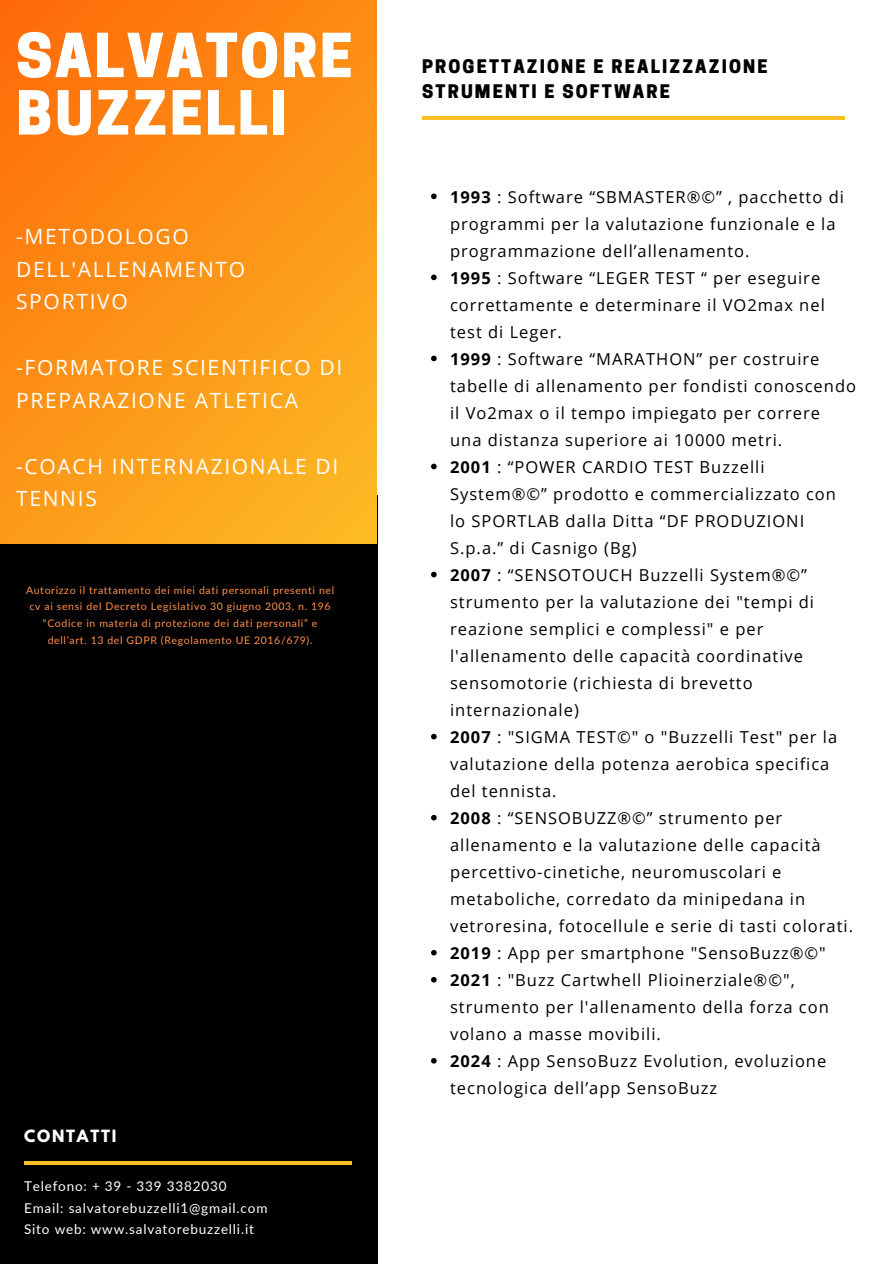
<style>
.page{position:relative;width:894px;height:1264px;background:#fff}
.page>*{position:absolute;margin:0;border:0;box-sizing:border-box;transform-origin:0 0}
.t1{font:800 57px/57.3px "Cooper Hewitt";letter-spacing:.04em;color:#fff}
.t2{font:21px/32.8px "Open Sans";letter-spacing:.08em;color:#fff}
.t3{font:800 17.55px/25.7px "Cooper Hewitt";letter-spacing:.12em;color:#000}
.t4{font:16.5px/27px "Open Sans";letter-spacing:.06em;color:#000}
.t5{font:700 15px "League Spartan";letter-spacing:.12em;color:#fff}
.t6{font:13.5px/21.3px "Lato";letter-spacing:.06em;color:#fff}
.t7{font:10.5px/16.6px "Lato";letter-spacing:.06em;color:#ff914d;text-align:center}
.s1{font-weight:700}
</style>
<div class="page">
<div style="left:0;top:495px;width:377px;height:768px;background:#000"></div>
<svg style="left:0;top:0;width:377px;height:543px;background:#fd9216"></svg>
<svg style="left:431px;top:193px;width:5px;height:6px"></svg>
<svg style="left:431px;top:274px;width:5px;height:6px"></svg>
<svg style="left:431px;top:355px;width:5px;height:6px"></svg>
<svg style="left:431px;top:463px;width:5px;height:6px"></svg>
<svg style="left:431px;top:571px;width:5px;height:6px"></svg>
<svg style="left:431px;top:733px;width:5px;height:6px"></svg>
<svg style="left:431px;top:814px;width:5px;height:6px"></svg>
<svg style="left:431px;top:949px;width:5px;height:6px"></svg>
<svg style="left:431px;top:976px;width:5px;height:6px"></svg>
<svg style="left:431px;top:1058px;width:5px;height:5px"></svg>
<hr style="left:422px;top:116px;width:422px;height:3px;background:#fdbe26">
<svg style="left:24px;top:1161px;width:327px;height:3px"></svg>
<p class="t1" style="left:16px;top:34px;width:338px">SALVATORE<br>BUZZELLI</p>
<p class="t2" style="left:16px;top:219px;width:230px">-METODOLOGO<br>DELL'ALLENAMENTO<br>SPORTIVO</p>
<p class="t2" style="left:16px;top:350px;width:328px">-FORMATORE SCIENTIFICO DI<br>PREPARAZIONE ATLETICA</p>
<p class="t2" style="left:16px;top:449px;width:324px">-COACH INTERNAZIONALE DI<br>TENNIS</p>
<p class="t7" style="left:26px;top:581px;width:309px">Autorizzo il trattamento dei miei dati personali presenti nel cv ai sensi del Decreto Legislativo 30 giugno 2003, n. 196 “Codice in materia di protezione dei dati personali” e dell’art. 13 del GDPR (Regolamento UE 2016/679).</p>
<p class="t5" style="left:24px;top:1128px;width:94px">CONTATTI</p>
<p class="t6" style="left:24px;top:1175px;width:245px">Telefono: + 39 - 339 3382030<br>Email: salvatorebuzzelli1@gmail.com<br>Sito web: www.salvatorebuzzelli.it</p>
<p class="t3" style="left:422px;top:56px;width:347px">PROGETTAZIONE E REALIZZAZIONE<br>STRUMENTI E SOFTWARE</p>
<h1 class="t4" style="left:450px;top:183px;width:395px"><span class="s1">1993</span> : Software “SBMASTER®©” , pacchetto di programmi per la valutazione funzionale e la programmazione dell’allenamento.</h1>
<h2 class="t4" style="left:450px;top:264px;width:376px"><span class="s1">1995</span> : Software “LEGER TEST “ per eseguire correttamente e determinare il VO2max nel test di Leger.</h2>
<h2 class="t4" style="left:450px;top:345px;width:407px"><span class="s1">1999</span> : Software “MARATHON” per costruire tabelle di allenamento per fondisti conoscendo il Vo2max o il tempo impiegato per correre<br>una distanza superiore ai 10000 metri.</h2>
<h2 class="t4" style="left:450px;top:453px;width:387px"><span class="s1">2001</span> : “POWER CARDIO TEST Buzzelli System®©” prodotto e commercializzato con lo SPORTLAB dalla Ditta “DF PRODUZIONI S.p.a.” di Casnigo (Bg)</h2>
<p class="t4" style="left:450px;top:561px;width:365px"><span class="s1">2007</span> : “SENSOTOUCH Buzzelli System®©” strumento per la valutazione dei "tempi di reazione semplici e complessi" e per l'allenamento delle capacità coordinative sensomotorie (richiesta di brevetto internazionale)</p>
<p class="t4" style="left:450px;top:723px;width:388px"><span class="s1">2007</span> : "SIGMA TEST©" o "Buzzelli Test" per la valutazione della potenza aerobica specifica del tennista.</p>
<h4 class="t4" style="left:450px;top:804px;width:404px"><span class="s1">2008</span> : “SENSOBUZZ®©” strumento per allenamento e la valutazione delle capacità percettivo-cinetiche, neuromuscolari e metaboliche, corredato da minipedana in vetroresina, fotocellule e serie di tasti colorati.</h4>
<p class="t4" style="left:450px;top:939px;width:377px"><span class="s1">2019</span> : App per smartphone "SensoBuzz®©"</p>
<h6 class="t4" style="left:450px;top:966px;width:380px"><span class="s1">2021</span> : "Buzz Cartwhell Plioinerziale®©", strumento per l'allenamento della forza con volano a masse movibili.</h6>
<h3 class="t4" style="left:450px;top:1047px;width:377px"><span class="s1">2024</span> : App SensoBuzz Evolution, evoluzione tecnologica dell’app SensoBuzz</h3>
</div>
